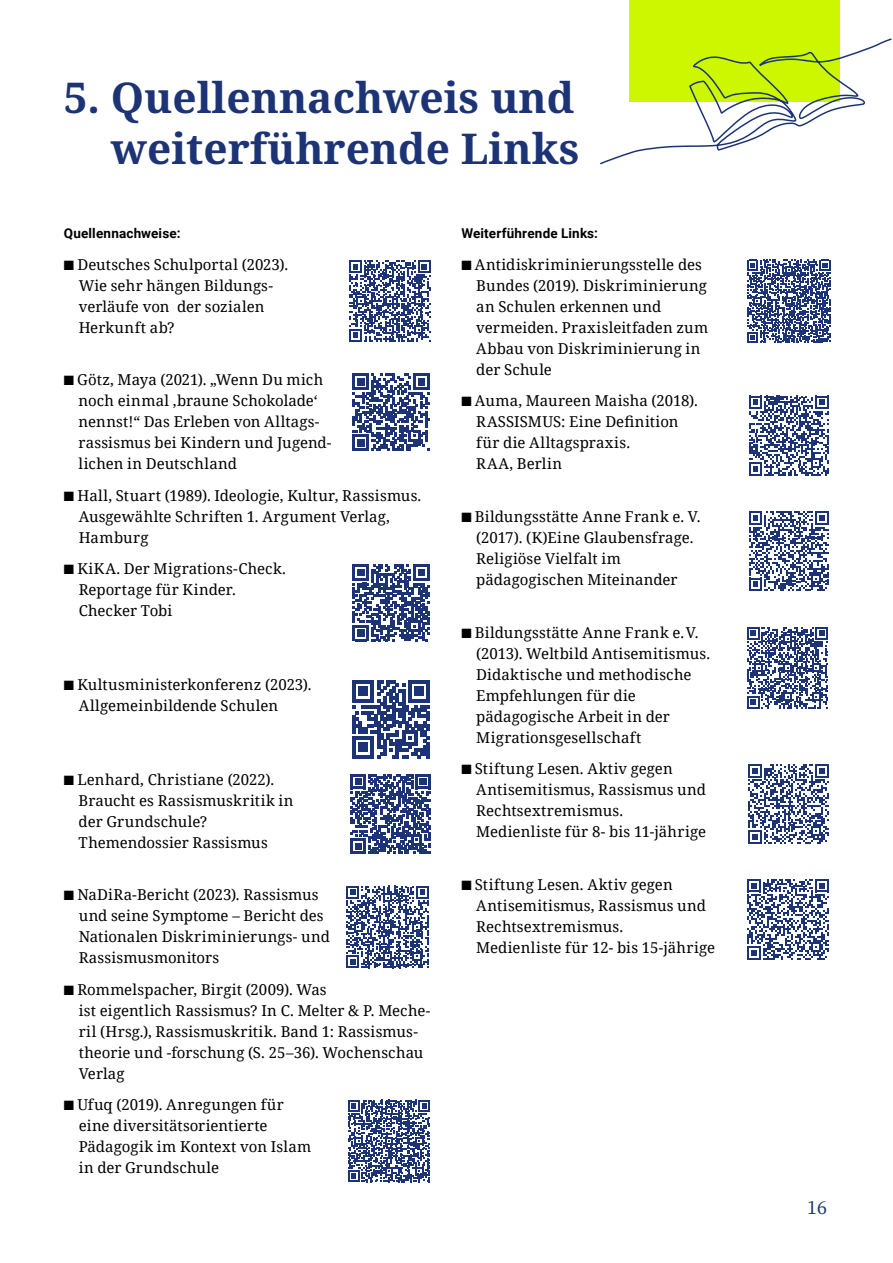
<style>
.page{position:relative;width:893px;height:1263px;background:#fff}
.page>*{position:absolute;margin:0;border:0;box-sizing:border-box;transform-origin:0 0}
.t1{font:700 42.3px/50.8px "Noto Serif";color:#1c3476;text-align:right}
.t2{font:500 18px "Noto Serif TC";color:#1c3476}
.t3{font:15px/21px "Noto Serif";letter-spacing:.01em;color:#000}
.t4{font:700 13.5px "Roboto";letter-spacing:.015em;color:#000}
</style>
<div class="page">
<svg style="left:349px;top:260px;width:81px;height:81px"></svg>
<svg style="left:353px;top:374px;width:77px;height:77px"></svg>
<svg style="left:353px;top:564px;width:77px;height:77px"></svg>
<svg style="left:352px;top:680px;width:78px;height:78px"></svg>
<svg style="left:351px;top:774px;width:79px;height:80px"></svg>
<svg style="left:346px;top:886px;width:83px;height:82px"></svg>
<svg style="left:348px;top:1100px;width:82px;height:82px"></svg>
<svg style="left:747px;top:260px;width:83px;height:83px"></svg>
<svg style="left:749px;top:396px;width:80px;height:80px"></svg>
<svg style="left:749px;top:511px;width:80px;height:80px"></svg>
<svg style="left:747px;top:627px;width:81px;height:81px"></svg>
<svg style="left:748px;top:764px;width:81px;height:80px"></svg>
<svg style="left:747px;top:879px;width:82px;height:81px"></svg>
<div style="left:629px;top:0;width:211px;height:101px;background:#ccf700"></div>
<svg style="left:600px;top:38px;width:292px;height:127px"></svg>
<h1 class="t1" style="left:64px;top:74px;width:517px">5. Quellennachweis und weiterführende Links</h1>
<p class="t4" style="left:64px;top:224px;width:118px">Quellennachweise:</p>
<p class="t3" style="left:79px;top:253px;width:211px;text-indent:-15px">■ Deutsches Schulportal (2023).<br>Wie sehr hängen Bildungs&shy;verläufe von der sozialen<br>Herkunft ab?</p>
<p class="t3" style="left:79px;top:369px;width:254px;text-indent:-15px">■ Götz, Maya (2021). „Wenn Du mich noch einmal ‚braune Schokolade‘ nennst!“ Das Erleben von Alltags&shy;rassismus bei Kindern und Jugend&shy;lichen in Deutschland</p>
<p class="t3" style="left:79px;top:484px;width:344px;text-indent:-15px">■ Hall, Stuart (1989). Ideologie, Kultur, Rassismus.<br>Ausgewählte Schriften 1. Argument Verlag,<br>Hamburg</p>
<p class="t3" style="left:79px;top:558px;width:209px;text-indent:-15px">■ KiKA. Der Migrations-Check.<br>Reportage für Kinder.<br>Checker Tobi</p>
<p class="t3" style="left:79px;top:673px;width:234px;text-indent:-15px">■ Kultusministerkonferenz (2023).<br>Allgemeinbildende Schulen</p>
<p class="t3" style="left:79px;top:768px;width:216px;text-indent:-15px">■ Lenhard, Christiane (2022).<br>Braucht es Rassismuskritik in der Grundschule?<br>Themendossier Rassismus</p>
<p class="t3" style="left:79px;top:883px;width:253px;text-indent:-15px">■ NaDiRa-Bericht (2023). Rassismus und seine Symptome – Bericht des<br>Nationalen Diskriminierungs- und<br>Rassismusmonitors</p>
<p class="t3" style="left:79px;top:978px;width:353px;text-indent:-15px">■ Rommelspacher, Birgit (2009). Was<br>ist eigentlich Rassismus? In C. Melter &amp; P. Meche&shy;ril (Hrsg.), Rassismuskritik. Band 1: Rassismus&shy;theorie und -forschung (S. 25–36). Wochenschau Verlag</p>
<p class="t3" style="left:79px;top:1093px;width:234px;text-indent:-15px">■ Ufuq (2019). Anregungen für eine diversitätsorientierte<br>Pädagogik im Kontext von Islam in der Grundschule</p>
<p class="t4" style="left:461px;top:224px;width:138px">Weiterführende Links:</p>
<p class="t3" style="left:476px;top:253px;width:234px;text-indent:-15px">■ Antidiskriminierungsstelle des<br>Bundes (2019). Diskriminierung an Schulen erkennen und vermeiden. Praxisleitfaden zum<br>Abbau von Diskriminierung in der Schule</p>
<p class="t3" style="left:476px;top:390px;width:223px;text-indent:-15px">■ Auma, Maureen Maisha (2018).<br>RASSISMUS: Eine Definition für die Alltagspraxis.<br>RAA, Berlin</p>
<p class="t3" style="left:476px;top:505px;width:226px;text-indent:-15px">■ Bildungsstätte Anne Frank e. V. (2017). (K)Eine Glaubensfrage.<br>Religiöse Vielfalt im pädagogischen Miteinander</p>
<p class="t3" style="left:476px;top:621px;width:235px;text-indent:-15px">■ Bildungsstätte Anne Frank e.V. (2013). Weltbild Antisemitismus.<br>Didaktische und methodische<br>Empfehlungen für die pädagogische Arbeit in der<br>Migrationsgesellschaft</p>
<p class="t3" style="left:476px;top:757px;width:231px;text-indent:-15px">■ Stiftung Lesen. Aktiv gegen<br>Antisemitismus, Rassismus und<br>Rechtsextremismus.<br>Medienliste für 8- bis 11-jährige</p>
<p class="t3" style="left:476px;top:873px;width:240px;text-indent:-15px">■ Stiftung Lesen. Aktiv gegen<br>Antisemitismus, Rassismus und<br>Rechtsextremismus.<br>Medienliste für 12- bis 15-jährige</p>
<p class="t2" style="left:807px;top:1197px;width:21px">16</p>
</div>
